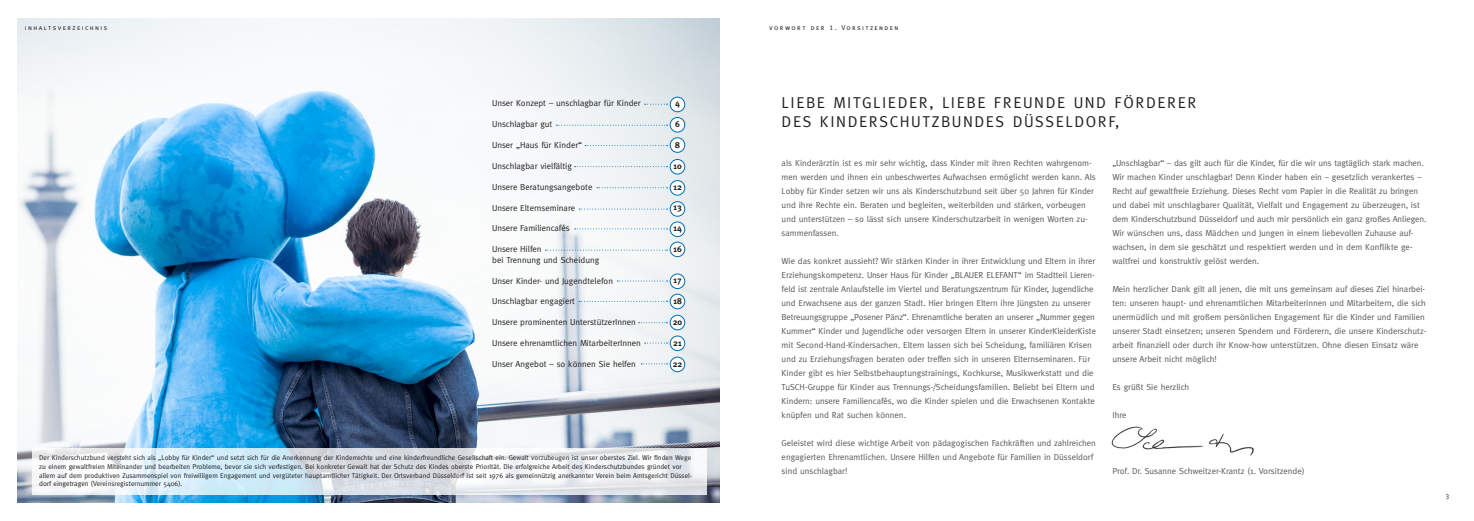
<style>
.page{position:relative;width:1474px;height:521px;background:#fff}
.page>*{position:absolute;margin:0;border:0;box-sizing:border-box;transform-origin:0 0}
.t1{font:15.75px/18.9px "Meta";letter-spacing:.1em;color:#231f20}
.t2{font:8.75px/14px "Meta";color:#57585a}
.t3{font:8.75px "Meta";color:#231f20}
.t4{font:700 8.75px "Meta";color:#231f20}
.t5{font:7px/8.8px "Meta";color:#231f20}
.t6{font:7px "Meta Caps";letter-spacing:.2em;color:#231f20}
</style>
<div class="page">
<img style="left:17px;top:19px;width:702px;height:483px">
<svg style="left:644px;top:104px;width:23px;height:1px"></svg>
<svg style="left:556px;top:125px;width:111px;height:1px"></svg>
<svg style="left:585px;top:145px;width:82px;height:1px"></svg>
<svg style="left:574px;top:166px;width:93px;height:1px"></svg>
<svg style="left:597px;top:187px;width:70px;height:1px"></svg>
<svg style="left:579px;top:209px;width:88px;height:1px"></svg>
<svg style="left:574px;top:228px;width:93px;height:1px"></svg>
<svg style="left:545px;top:250px;width:122px;height:1px"></svg>
<svg style="left:617px;top:281px;width:50px;height:1px"></svg>
<svg style="left:579px;top:301px;width:88px;height:1px"></svg>
<svg style="left:638px;top:322px;width:29px;height:1px"></svg>
<svg style="left:644px;top:343px;width:23px;height:1px"></svg>
<svg style="left:641px;top:363px;width:26px;height:1px"></svg>
<div style="left:670px;top:202px;width:14px;height:14px;background:#fff;border-radius:50%"></div>
<div style="left:669px;top:201px;width:16px;height:16px;border:1px solid #006cb7;border-radius:50%"></div>
<div style="left:670px;top:222px;width:14px;height:15px;background:#fff;border-radius:50%"></div>
<div style="left:669px;top:221px;width:16px;height:16px;border:1px solid #006cb7;border-radius:50%"></div>
<div style="left:670px;top:242px;width:14px;height:15px;background:#fff;border-radius:50%"></div>
<div style="left:669px;top:242px;width:16px;height:15px;border:1px solid #006cb7;border-radius:50%"></div>
<div style="left:670px;top:274px;width:14px;height:15px;background:#fff;border-radius:50%"></div>
<div style="left:669px;top:273px;width:16px;height:16px;border:1px solid #006cb7;border-radius:50%"></div>
<div style="left:670px;top:294px;width:14px;height:15px;background:#fff;border-radius:50%"></div>
<div style="left:669px;top:294px;width:16px;height:15px;border:1px solid #006cb7;border-radius:50%"></div>
<div style="left:670px;top:315px;width:14px;height:15px;background:#fff;border-radius:50%"></div>
<div style="left:669px;top:315px;width:16px;height:15px;border:1px solid #006cb7;border-radius:50%"></div>
<div style="left:670px;top:336px;width:14px;height:15px;background:#fff;border-radius:50%"></div>
<div style="left:669px;top:335px;width:16px;height:16px;border:1px solid #006cb7;border-radius:50%"></div>
<div style="left:670px;top:357px;width:14px;height:15px;background:#fff;border-radius:50%"></div>
<div style="left:669px;top:357px;width:16px;height:15px;border:1px solid #006cb7;border-radius:50%"></div>
<div style="left:670px;top:181px;width:14px;height:14px;background:#fff;border-radius:50%"></div>
<div style="left:669px;top:180px;width:16px;height:16px;border:1px solid #006cb7;border-radius:50%"></div>
<div style="left:670px;top:159px;width:14px;height:15px;background:#fff;border-radius:50%"></div>
<div style="left:669px;top:159px;width:16px;height:15px;border:1px solid #006cb7;border-radius:50%"></div>
<div style="left:670px;top:97px;width:14px;height:15px;background:#fff;border-radius:50%"></div>
<div style="left:669px;top:97px;width:16px;height:15px;border:1px solid #006cb7;border-radius:50%"></div>
<div style="left:670px;top:138px;width:14px;height:14px;background:#fff;border-radius:50%"></div>
<div style="left:669px;top:137px;width:16px;height:16px;border:1px solid #006cb7;border-radius:50%"></div>
<div style="left:670px;top:117px;width:14px;height:15px;background:#fff;border-radius:50%"></div>
<div style="left:669px;top:117px;width:16px;height:15px;border:1px solid #006cb7;border-radius:50%"></div>
<svg style="left:32px;top:448px;width:674px;height:47px"></svg>
<img style="left:1111px;top:426px;width:143px;height:30px">
<p class="t6" style="left:25px;top:24px;width:84px">inhaltsverzeichnis</p>
<p class="t6" style="left:769px;top:24px;width:131px">vorwort der 1. Vorsitzenden</p>
<p class="t3" style="left:492px;top:98px;width:150px">Unser Konzept – unschlagbar für Kinder</p>
<p class="t3" style="left:492px;top:119px;width:62px">Unschlagbar gut</p>
<p class="t3" style="left:492px;top:140px;width:91px">Unser „Haus für Kinder“</p>
<p class="t3" style="left:492px;top:161px;width:81px">Unschlagbar vielfältig</p>
<p class="t3" style="left:492px;top:182px;width:102px">Unsere Beratungsangebote</p>
<p class="t3" style="left:492px;top:202px;width:84px">Unsere Elternseminare</p>
<p class="t3" style="left:492px;top:223px;width:79px">Unsere Familiencafés</p>
<p class="t3" style="left:492px;top:244px;width:51px">Unsere Hilfen</p>
<p class="t3" style="left:492px;top:255px;width:108px">bei Trennung und Scheidung</p>
<p class="t3" style="left:492px;top:275px;width:122px">Unser Kinder- und Jugendtelefon</p>
<p class="t3" style="left:492px;top:296px;width:84px">Unschlagbar engagiert</p>
<p class="t3" style="left:492px;top:317px;width:145px">Unsere prominenten UnterstützerInnen</p>
<p class="t3" style="left:492px;top:338px;width:150px">Unsere ehrenamtlichen MitarbeiterInnen</p>
<p class="t3" style="left:492px;top:359px;width:145px">Unser Angebot – so können Sie helfen</p>
<p class="t4" style="left:675px;top:98px;width:6px">4</p>
<p class="t4" style="left:675px;top:119px;width:6px">6</p>
<p class="t4" style="left:675px;top:140px;width:6px">8</p>
<p class="t4" style="left:673px;top:161px;width:10px">10</p>
<p class="t4" style="left:673px;top:181px;width:10px">12</p>
<p class="t4" style="left:673px;top:202px;width:10px">13</p>
<p class="t4" style="left:673px;top:223px;width:10px">14</p>
<p class="t4" style="left:673px;top:244px;width:10px">16</p>
<p class="t4" style="left:673px;top:275px;width:10px">17</p>
<p class="t4" style="left:673px;top:296px;width:10px">18</p>
<p class="t4" style="left:672px;top:317px;width:11px">20</p>
<p class="t4" style="left:673px;top:338px;width:10px">21</p>
<p class="t4" style="left:672px;top:359px;width:11px">22</p>
<p class="t5" style="left:39px;top:453px;width:654px">Der Kinderschutzbund versteht sich als „Lobby für Kinder“ und setzt sich für die Anerkennung der Kinderrechte und eine kinderfreundliche Gesellschaft ein. Gewalt vorzubeugen ist unser oberstes Ziel. Wir finden Wege zu einem gewaltfreien Miteinander und bearbeiten Probleme, bevor sie sich verfestigen. Bei konkreter Gewalt hat der Schutz des Kindes oberste Priorität. Die erfolgreiche Arbeit des Kinderschutzbundes gründet vor allem auf dem produktiven Zusammenspiel von freiwilligem Engagement und vergüteter hauptamtlicher Tätigkeit. Der Ortsverband Düsseldorf ist seit 1976 als gemeinnützig anerkannter Verein beim Amtsgericht Düssel&shy;dorf eingetragen (Vereinsregisternummer 5406).</p>
<p class="t1" style="left:781px;top:93px;width:416px">LIEBE MITGLIEDER, LIEBE FREUNDE UND FÖRDERER<br>DES KINDERSCHUTZBUNDES DÜSSELDORF,</p>
<p class="t2" style="left:781px;top:156px;width:316px">als Kinderärztin ist es mir sehr wichtig, dass Kinder mit ihren Rechten wahrgenom&shy;men werden und ihnen ein unbeschwertes Aufwachsen ermöglicht werden kann. Als Lobby für Kinder setzen wir uns als Kinderschutzbund seit über 50 Jahren für Kinder und ihre Rechte ein. Beraten und begleiten, weiterbilden und stärken, vorbeugen und unterstützen – so lässt sich unsere Kinderschutzarbeit in wenigen Worten zu&shy;sammenfassen.</p>
<p class="t2" style="left:781px;top:254px;width:316px">Wie das konkret aussieht? Wir stärken Kinder in ihrer Entwicklung und Eltern in ihrer Erziehungskompetenz. Unser Haus für Kinder „BLAUER ELEFANT“ im Stadtteil Lieren&shy;feld ist zentrale Anlaufstelle im Viertel und Beratungszentrum für Kinder, Jugendliche und Erwachsene aus der ganzen Stadt. Hier bringen Eltern ihre Jüngsten zu unserer Betreuungsgruppe „Posener Pänz“. Ehrenamtliche beraten an unserer „Nummer gegen Kummer“ Kinder und Jugendliche oder versorgen Eltern in unserer KinderKleiderKiste mit Second-Hand-Kindersachen. Eltern lassen sich bei Scheidung, familiären Krisen und zu Erziehungsfragen beraten oder treffen sich in unseren Elternseminaren. Für Kinder gibt es hier Selbstbehauptungstrainings, Kochkurse, Musikwerkstatt und die TuSCH-Gruppe für Kinder aus Trennungs-/Scheidungsfamilien. Beliebt bei Eltern und Kindern: unsere Familiencafés, wo die Kinder spielen und die Erwachsenen Kontakte knüpfen und Rat suchen können.</p>
<p class="t2" style="left:781px;top:436px;width:316px">Geleistet wird diese wichtige Arbeit von pädagogischen Fachkräften und zahlreichen engagierten Ehrenamtlichen. Unsere Hilfen und Angebote für Familien in Düsseldorf sind unschlagbar!</p>
<p class="t2" style="left:1112px;top:156px;width:315px">„Unschlagbar“ – das gilt auch für die Kinder, für die wir uns tagtäglich stark machen.<br>Wir machen Kinder unschlagbar! Denn Kinder haben ein – gesetzlich verankertes – Recht auf gewaltfreie Erziehung. Dieses Recht vom Papier in die Realität zu bringen und dabei mit unschlagbarer Qualität, Vielfalt und Engagement zu überzeugen, ist dem Kinderschutzbund Düsseldorf und auch mir persönlich ein ganz großes Anliegen.<br>Wir wünschen uns, dass Mädchen und Jungen in einem liebevollen Zuhause auf&shy;wachsen, in dem sie geschätzt und respektiert werden und in dem Konflikte ge&shy;waltfrei und konstruktiv gelöst werden.</p>
<p class="t2" style="left:1112px;top:282px;width:316px">Mein herzlicher Dank gilt all jenen, die mit uns gemeinsam auf dieses Ziel hinarbei&shy;ten: unseren haupt- und ehrenamtlichen Mitarbeiterinnen und Mitarbeitern, die sich unermüdlich und mit großem persönlichen Engagement für die Kinder und Familien unserer Stadt einsetzen; unseren Spendern und Förderern, die unsere Kinderschutz&shy;arbeit finanziell oder durch ihr Know-how unterstützen. Ohne diesen Einsatz wäre unsere Arbeit nicht möglich!</p>
<p class="t2" style="left:1112px;top:380px;width:78px">Es grüßt Sie herzlich</p>
<p class="t2" style="left:1112px;top:408px;width:16px">Ihre</p>
<p class="t2" style="left:1112px;top:464px;width:194px">Prof. Dr. Susanne Schweitzer-Krantz (1. Vorsitzende)</p>
<p class="t6" style="left:1445px;top:493px;width:5px">3</p>
</div>
